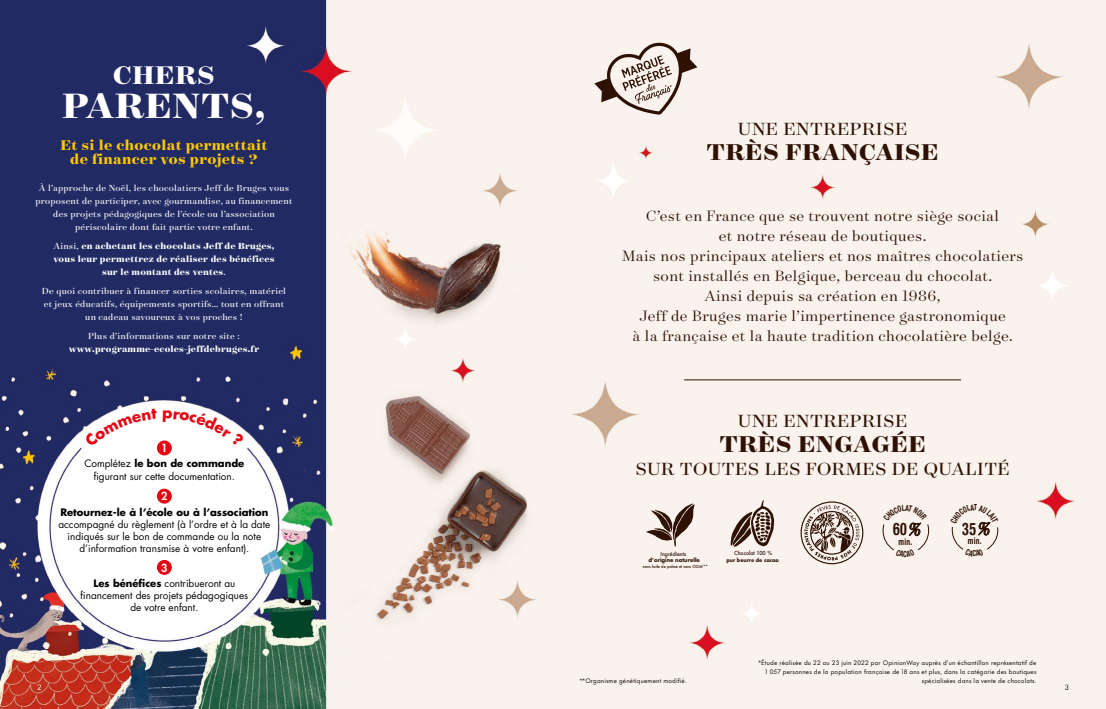
<style>
.page{position:relative;width:1106px;height:709px;background:#fff}
.page>*{position:absolute;margin:0;border:0;box-sizing:border-box;transform-origin:0 0}
.t1{font:700 40px "Surveyor Display";letter-spacing:.025em;color:#fff}
.t2{font:700 29px "Surveyor Display";letter-spacing:.025em;color:#fff}
.t3{font:700 26px "Surveyor Display";letter-spacing:.025em;color:#2e1103}
.t4{font:20px "Surveyor Display";letter-spacing:.025em;color:#2e1103}
.t5{font:700 condensed 17.3px "Helvetica Neue";color:#2e1103;scale:.8 1}
.t6{font:300 17px/20px "Surveyor Display";letter-spacing:.025em;color:#2e1103;text-align:center}
.t7{font:700 16px/14px "Surveyor Display";letter-spacing:.025em;color:#fec700;text-align:center}
.t8{font:800 10.9px "Futura";color:#fff}
.t9{font:10px/13px "Surveyor Display";letter-spacing:.025em;color:#fff;text-align:center}
.t10{font:10px/12px "Futura Std";color:#000;text-align:center}
.t11{font:700 10px/13px "Surveyor Display";letter-spacing:.025em;color:#fff;text-align:center}
.t12{font:700 10px "Futura Std";color:#000}
.t13{font:700 condensed 9.2px "Helvetica Neue";letter-spacing:.04em;color:#2e1103;scale:.8 1}
.t14{font:6px/9px "Futura Now Var";letter-spacing:.025em;color:#000;text-align:right}
.t15{font:500 5.4px "Futura";letter-spacing:-.01em;color:#2e1103;scale:.96 1}
.t16{font:700 5.4px "Futura";letter-spacing:-.01em;color:#2e1103;scale:.96 1}
.t17{font:700 5.1px "Futura";letter-spacing:-.01em;color:#2e1103;scale:.96 1}
.t18{font:500 4.1px "Futura";letter-spacing:-.01em;color:#2e1103;scale:.96 1}
.s1{font-weight:400}
.s2{font-weight:700}
.s3{font-family:"Bodoni Svty Two OSITCTT";font-weight:400;font-style:italic;font-stretch:normal}
</style>
<div class="page">
<img style="left:0;top:0;width:1105px;height:709px">
<hr style="left:684px;top:379px;width:277px;height:1px;background:#2e1103">
<svg style="left:730px;top:500px;width:44px;height:46px"></svg>
<svg style="left:646px;top:503px;width:48px;height:43px"></svg>
<svg style="left:800px;top:501px;width:63px;height:63px"></svg>
<svg style="left:594px;top:42px;width:103px;height:73px"></svg>
<div style="left:157px;top:440px;width:15px;height:15px;background:#e30613;border-radius:50%"></div>
<div style="left:157px;top:488px;width:15px;height:15px;background:#e30613;border-radius:50%"></div>
<div style="left:157px;top:560px;width:15px;height:15px;background:#e30613;border-radius:50%"></div>
<svg style="left:882px;top:505px;width:47px;height:52px"></svg>
<svg style="left:950px;top:504px;width:48px;height:52px"></svg>
<svg style="left:84px;top:409px;width:73px;height:38px"></svg>
<svg style="left:163px;top:410px;width:82px;height:37px"></svg>
<h2 class="t2" style="left:113px;top:56px;width:103px">CHERS</h2>
<h1 class="t1" style="left:62px;top:80px;width:204px">PARENTS,</h1>
<h3 class="t7" style="left:60px;top:138px;width:208px">Et si le chocolat permettait de financer vos projets ?</h3>
<p class="t9" style="left:36px;top:182px;width:258px">À l’approche de Noël, les chocolatiers Jeff de Bruges vous proposent de participer, avec gourmandise, au financement des projets pédagogiques de l’école ou l’association périscolaire dont fait partie votre enfant.</p>
<p class="t11" style="left:53px;top:239px;width:222px"><span class="s1">Ainsi,</span> en achetant les chocolats Jeff de Bruges, vous leur permettrez de réaliser des bénéfices sur le montant des ventes<span class="s1">.</span></p>
<p class="t9" style="left:42px;top:284px;width:245px">De quoi contribuer à financer sorties scolaires, matériel et jeux éducatifs, équipements sportifs… tout en offrant un cadeau savoureux à vos proches !</p>
<p class="t9" style="left:88px;top:329px;width:153px">Plus d’informations sur notre site :</p>
<p class="t11" style="left:69px;top:342px;width:192px">www.programme-ecoles-jeffdebruges.fr</p>
<p class="t8" style="left:161px;top:441px;width:8px">1</p>
<p class="t10" style="left:84px;top:457px;width:161px;line-height:13px">Complétez <span class="s2">le bon de commande </span>figurant sur cette documentation.</p>
<p class="t8" style="left:161px;top:489px;width:8px">2</p>
<p class="t12" style="left:60px;top:505px;width:209px">Retournez-le à l’école ou à l’association</p>
<p class="t10" style="left:58px;top:518px;width:213px">accompagné du règlement (à l’ordre et à la date indiqués sur le bon de commande ou la note d’information transmise à votre enfant).</p>
<p class="t8" style="left:161px;top:560px;width:8px">3</p>
<p class="t10" style="left:81px;top:577px;width:169px"><span class="s2">Les bénéfices</span> contribueront au financement des projets pédagogiques de votre enfant.</p>
<h3 class="t4" style="left:737px;top:117px;width:171px">UNE ENTREPRISE</h3>
<h3 class="t3" style="left:706px;top:136px;width:233px">TRÈS FRANÇAISE</h3>
<p class="t6" style="left:622px;top:205px;width:402px">C’est en France que se trouvent notre siège social<br>et notre réseau de boutiques.<br>Mais nos principaux ateliers et nos maîtres chocolatiers sont installés en Belgique, berceau du chocolat.<br>Ainsi depuis sa création en 1986,<br>Jeff de Bruges marie l’impertinence gastronomique<br>à la française et la haute tradition chocolatière belge.</p>
<h3 class="t4" style="left:737px;top:409px;width:171px">UNE ENTREPRISE</h3>
<h3 class="t3" style="left:719px;top:428px;width:208px">TRÈS ENGAGÉE</h3>
<h3 class="t4" style="left:635px;top:457px;width:376px">SUR TOUTES LES FORMES DE QUALITÉ</h3>
<p class="t15" style="left:660px;top:550px;width:28px">Ingrédients</p>
<p class="t16" style="left:648px;top:556px;width:55px">d’origine naturelle</p>
<p class="t18" style="left:643px;top:563px;width:69px">sans huile de palme et sans OGM**</p>
<p class="t15" style="left:734px;top:549px;width:41px">Chocolat 100 %</p>
<p class="t17" style="left:726px;top:556px;width:56px">pur beurre de cacao</p>
<h3 class="t5" style="left:893px;top:515px;width:36px">60<span class="s3">%</span></h3>
<p class="t13" style="left:898px;top:534px;width:19px">min.</p>
<h3 class="t5" style="left:962px;top:514px;width:36px">35<span class="s3">%</span></h3>
<p class="t13" style="left:967px;top:533px;width:19px">min.</p>
<p class="t14" style="left:580px;top:675px;width:108px">**Organisme génétiquement modifié.</p>
<p class="t14" style="left:758px;top:657px;width:279px">*Étude réalisée du 22 au 23 juin 2022 par OpinionWay auprès d’un échantillon représentatif de<br>1 057 personnes de la population française de 18 ans et plus, dans la catégorie des boutiques spécialisées dans la vente de chocolats.</p>
</div>
